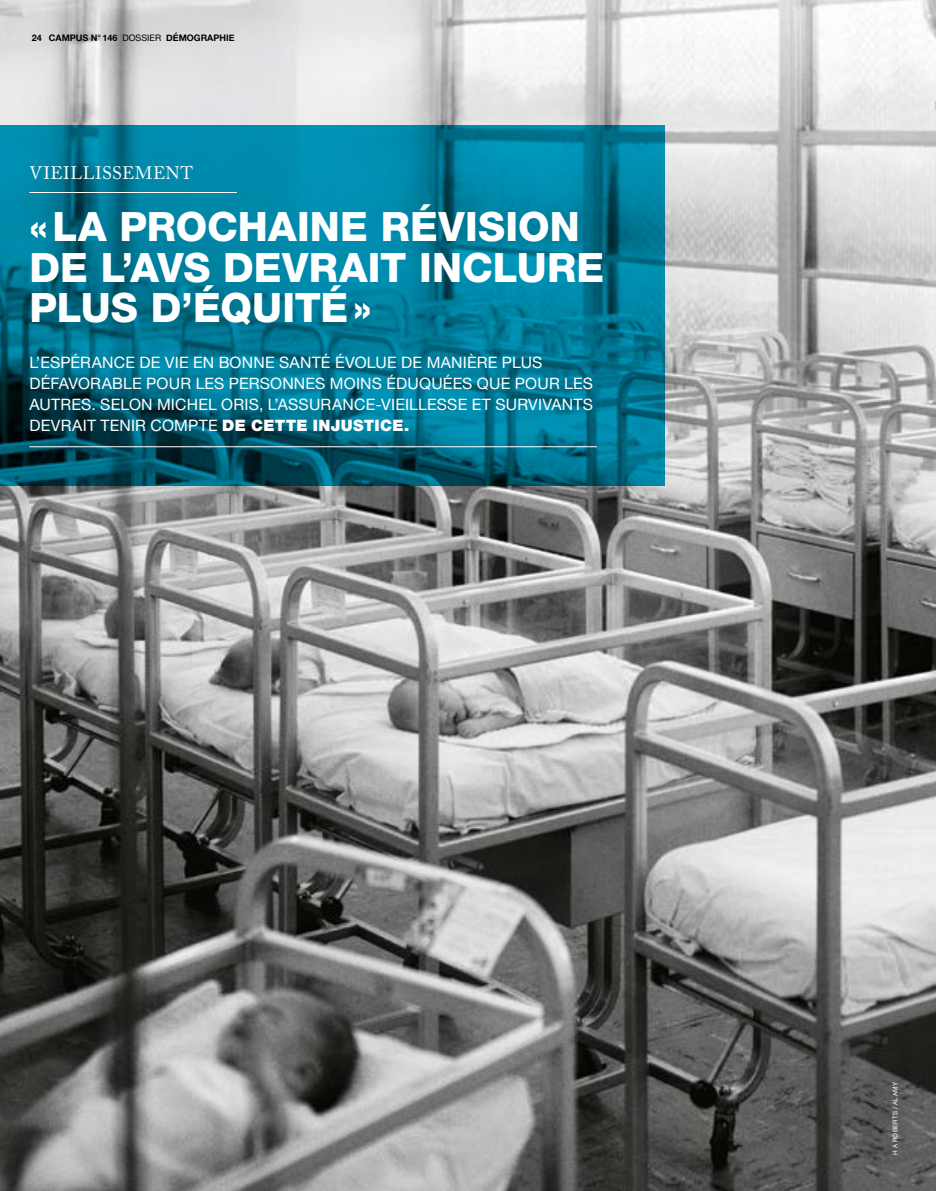
<style>
.page{position:relative;width:936px;height:1191px;background:#fff}
.page>*{position:absolute;margin:0;border:0;box-sizing:border-box;transform-origin:0 0}
.t1{font:800 40.5px/40.5px "Helvetica Neue";letter-spacing:.005em;color:#fff}
.t2{font:18px "Adobe Caslon Pro";letter-spacing:.025em;color:#fff}
.t3{font:15.75px/21px "Helvetica Neue";letter-spacing:.01em;color:#fff}
.t4{font:700 9px "Helvetica Neue";color:#000}
.t5{font:6.3px "Helvetica Neue";letter-spacing:.04em;color:#fff}
.s1{font-weight:400}
.s2{font-weight:900}
</style>
<div class="page">
<img style="left:0;top:0;width:935px;height:1191px">
<svg style="left:0;top:125px;width:665px;height:360px;background:#007490"></svg>
<hr style="left:29px;top:192px;width:208px;height:1px;background:#fff">
<hr style="left:29px;top:446px;width:568px;height:1px;background:#fff">
<p class="t4" style="left:32px;top:30px;width:204px">24 CAMPUS N°146 <span class="s1">DOSSIER</span> DÉMOGRAPHI E</p>
<p class="t2" style="left:30px;top:163px;width:165px">VIEILLISSEMENT</p>
<h1 class="t1" style="left:29px;top:206px;width:576px">«LA PROCHAINE RÉVISION<br>DE L’AVS DEVRAIT INCLURE<br>PLUS D’ÉQUITÉ»</h1>
<p class="t3" style="left:29px;top:352px;width:565px">L’ESPÉRANCE DE VIE EN BONNE SANTÉ ÉVOLUE DE MANIÈRE PLUS DÉFAVORABLE POUR LES PERSONNES MOINS ÉDUQUÉES QUE POUR LES AUTRES. SELON MICHEL ORIS, L’ASSURANCE-VIEILLESSE ET SURVIVANTS DEVRAIT TENIR COMPTE <span class="s2">DE CETTE INJUSTICE.</span></p>
<p class="t5" style="left:890px;top:1154px;width:74px;rotate:-90deg">H A ROBERTS / ALAMY</p>
</div>
